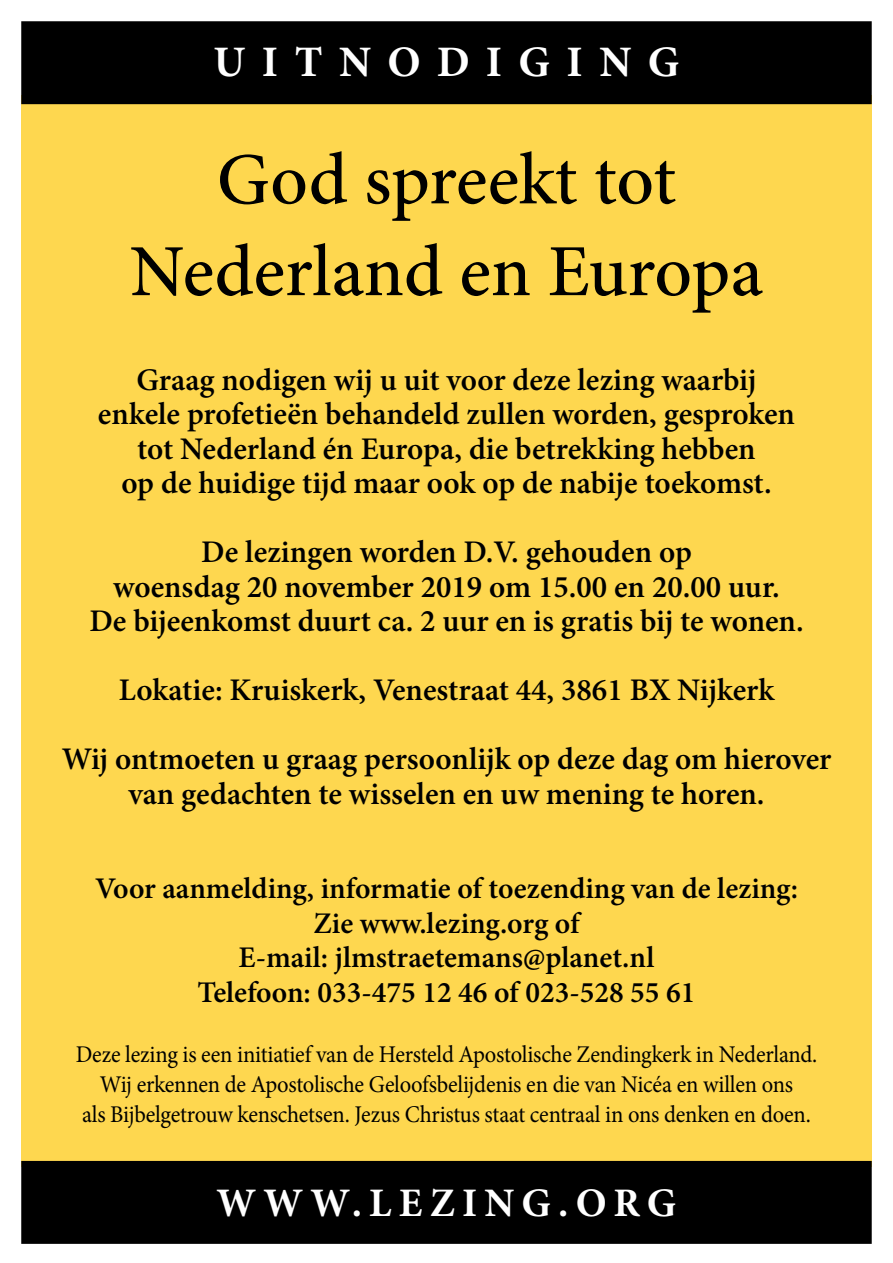
<style>
.page{position:relative;width:893px;height:1263px;background:#fff}
.page>*{position:absolute;margin:0;border:0;box-sizing:border-box;transform-origin:0 0}
.t1{font:500 73.5px/91.8px "Minion Pro";letter-spacing:-.005em;color:#000;text-align:center}
.t2{font:700 43.5px "Minion Pro";letter-spacing:.375em;color:#fff}
.t3{font:700 40.5px "Minion Pro";letter-spacing:.18em;color:#fff}
.t4{font:600 31.5px/34.5px "Minion Pro";color:#000;text-align:center}
.t5{font:600 30px/34.5px "Minion Pro";color:#000;text-align:center}
.t6{font:24px/30px "Minion Pro";letter-spacing:-.01em;color:#000;text-align:center;scale:.94 1}
</style>
<div class="page">
<div style="left:21px;top:96px;width:851px;height:1071px;background:#fed74f"></div>
<div style="left:22px;top:22px;width:849px;height:81px;background:#000"></div>
<div style="left:21px;top:21px;width:851px;height:83px;border:2px solid #000"></div>
<div style="left:22px;top:1162px;width:849px;height:81px;background:#000"></div>
<div style="left:21px;top:1161px;width:851px;height:83px;border:2px solid #000"></div>
<h2 class="t2" style="left:214px;top:32px;width:467px">UITNODIGING</h2>
<h1 class="t1" style="left:130px;top:134px;width:635px">God spreekt tot<br>Nederland en Europa</h1>
<p class="t4" style="left:98px;top:362px;width:699px">Graag nodigen wij u uit voor deze lezing waarbij enkele profetieën behandeld zullen worden, gesproken tot Nederland én Europa, die betrekking hebben<br>op de huidige tijd maar ook op de nabije toekomst.</p>
<p class="t4" style="left:89px;top:535px;width:716px">De lezingen worden D.V. gehouden op<br>woensdag 20 november 2019 om 15.00 en 20.00 uur.<br>De bijeenkomst duurt ca. 2 uur en is gratis bij te wonen.</p>
<p class="t4" style="left:62px;top:655px;width:771px;line-height:69px">Lokatie: Kruiskerk, Venestraat 44, 3861 BX Nijkerk<br>Wij ontmoeten u graag persoonlijk op deze dag om hierover</p>
<p class="t4" style="left:128px;top:776px;width:638px">van gedachten te wisselen en uw mening te horen.</p>
<p class="t5" style="left:95px;top:871px;width:704px">Voor aanmelding, informatie of toezending van de lezing:<br>Zie www.lezing.org of<br>E-mail: jlmstraetemans@planet.nl<br>Telefoon: 033-475 12 46 of 023-528 55 61</p>
<p class="t6" style="left:76px;top:1039px;width:790px">Deze lezing is een initiatief van de Hersteld Apostolische Zendingkerk in Nederland.<br>Wij erkennen de Apostolische Geloofsbelijdenis en die van Nicéa en willen ons<br>als Bijbelgetrouw kenschetsen. Jezus Christus staat centraal in ons denken en doen.</p>
<p class="t3" style="left:217px;top:1174px;width:461px">WWW.LEZING.ORG</p>
</div>
